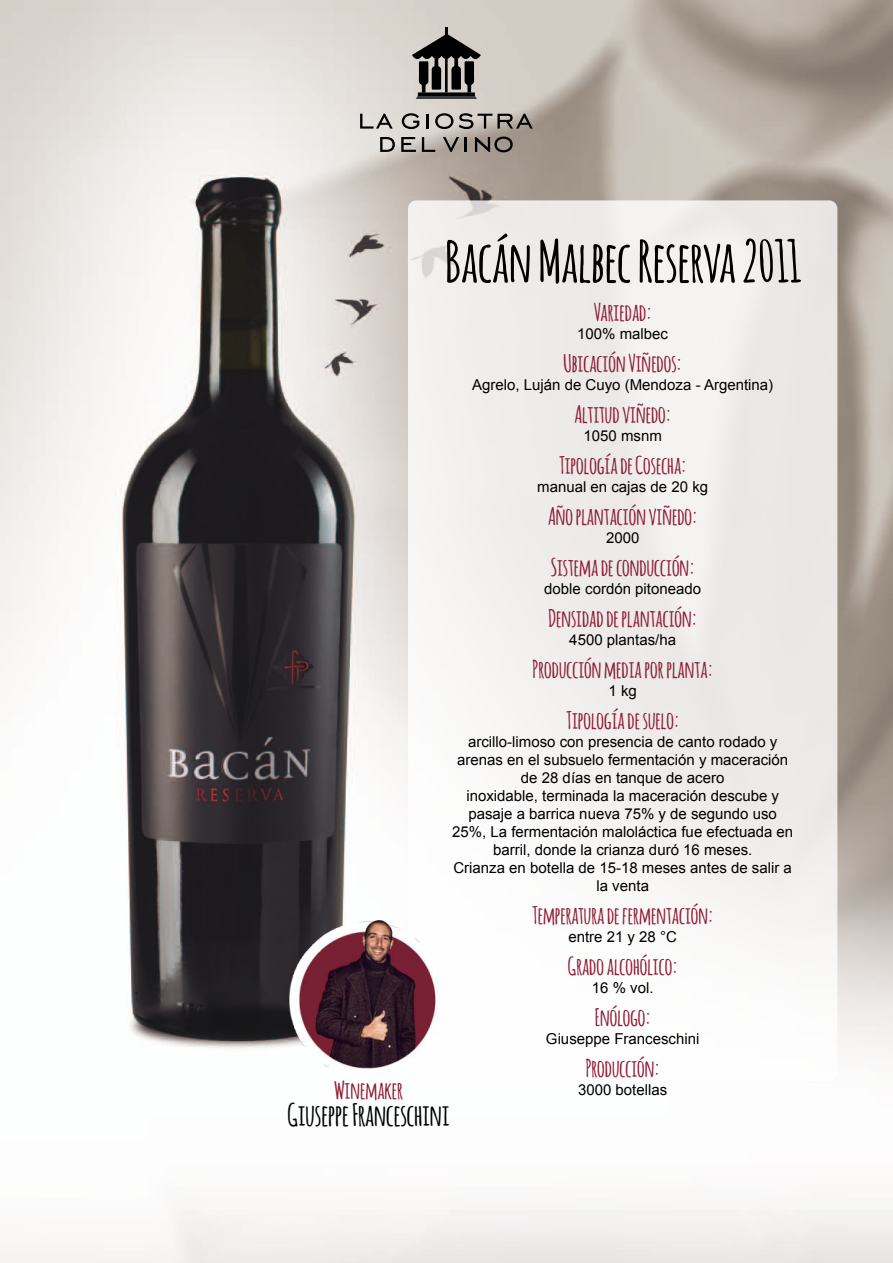
<style>
.page{position:relative;width:893px;height:1263px;background:#fff}
.page>*{position:absolute;margin:0;border:0;box-sizing:border-box;transform-origin:0 0}
.t1{font:700 56.55px "Amatic";color:#000}
.t2{font:700 30px "Amatic";color:#000}
.t3{font:700 24px "Amatic";color:#8e1a35}
.t4{font:15px/18px "Arial";color:#000;text-align:center}
</style>
<div class="page">
<img style="left:0;top:0;width:893px;height:1263px">
<svg style="left:360px;top:114px;width:33px;height:15px"></svg>
<svg style="left:402px;top:113px;width:17px;height:16px"></svg>
<hr style="left:426px;top:114px;width:3px;height:15px;background:#000">
<svg style="left:435px;top:113px;width:18px;height:16px"></svg>
<svg style="left:459px;top:113px;width:74px;height:16px"></svg>
<svg style="left:380px;top:137px;width:15px;height:15px"></svg>
<svg style="left:401px;top:137px;width:15px;height:15px"></svg>
<svg style="left:422px;top:137px;width:13px;height:15px"></svg>
<svg style="left:443px;top:137px;width:16px;height:15px"></svg>
<svg style="left:465px;top:137px;width:2px;height:15px"></svg>
<svg style="left:475px;top:137px;width:38px;height:15px"></svg>
<svg style="left:412px;top:28px;width:69px;height:71px;background:#706d69"></svg>
<div style="left:408px;top:200px;width:429px;height:881px;background:linear-gradient(to bottom,#ebe8e6,#fbfbfa);border-radius:8px"></div>
<img style="left:289px;top:920px;width:159px;height:160px">
<h1 class="t1" style="left:445px;top:223px;width:357px">Bacán Malbec Reserva 2011</h1>
<h3 class="t3" style="left:594px;top:296px;width:59px">Variedad:</h3>
<p class="t4" style="left:577px;top:325px;width:92px">100% malbec</p>
<h3 class="t3" style="left:564px;top:347px;width:120px">Ubicación Viñedos:</h3>
<p class="t4" style="left:472px;top:376px;width:303px">Agrelo, Luján de Cuyo (Mendoza - Argentina)</p>
<h3 class="t3" style="left:574px;top:398px;width:98px">Altitud viñedo:</h3>
<p class="t4" style="left:583px;top:427px;width:80px">1050 msnm</p>
<h3 class="t3" style="left:559px;top:449px;width:129px">Tipología de Cosecha:</h3>
<p class="t4" style="left:537px;top:478px;width:172px">manual en cajas de 20 kg</p>
<h3 class="t3" style="left:548px;top:500px;width:151px">Año plantación viñedo:</h3>
<p class="t4" style="left:606px;top:529px;width:35px">2000</p>
<h3 class="t3" style="left:551px;top:551px;width:145px">Sistema de conducción:</h3>
<p class="t4" style="left:544px;top:580px;width:158px">doble cordón pitoneado</p>
<h3 class="t3" style="left:548px;top:602px;width:150px">Densidad de plantación:</h3>
<p class="t4" style="left:569px;top:631px;width:108px">4500 plantas/ha</p>
<h3 class="t3" style="left:533px;top:653px;width:182px">Producción media por planta:</h3>
<p class="t4" style="left:608px;top:682px;width:30px">1 kg</p>
<h3 class="t3" style="left:566px;top:704px;width:114px">Tipología de suelo:</h3>
<p class="t4" style="left:452px;top:733px;width:343px">arcillo-limoso con presencia de canto rodado y arenas en el subsuelo fermentación y maceración de 28 días en tanque de acero<br>inoxidable, terminada la maceración descube y pasaje a barrica nueva 75% y de segundo uso 25%, La fermentación maloláctica fue efectuada en barril, donde la crianza duró 16 meses.<br>Crianza en botella de 15-18 meses antes de salir a la venta</p>
<h3 class="t3" style="left:532px;top:899px;width:183px">Temperatura de fermentación:</h3>
<p class="t4" style="left:568px;top:928px;width:110px">entre 21 y 28 °C</p>
<h3 class="t3" style="left:568px;top:950px;width:111px">Grado alcohólico:</h3>
<p class="t4" style="left:592px;top:979px;width:63px">16 % vol.</p>
<h3 class="t3" style="left:595px;top:1001px;width:58px">Enólogo:</h3>
<p class="t4" style="left:546px;top:1030px;width:155px">Giuseppe Franceschini</p>
<h3 class="t3" style="left:586px;top:1052px;width:76px">Producción:</h3>
<p class="t4" style="left:578px;top:1081px;width:91px">3000 botellas</p>
<h3 class="t3" style="left:334px;top:1074px;width:70px">Winemaker</h3>
<h2 class="t2" style="left:288px;top:1094px;width:163px">Giuseppe Franceschini</h2>
</div>
